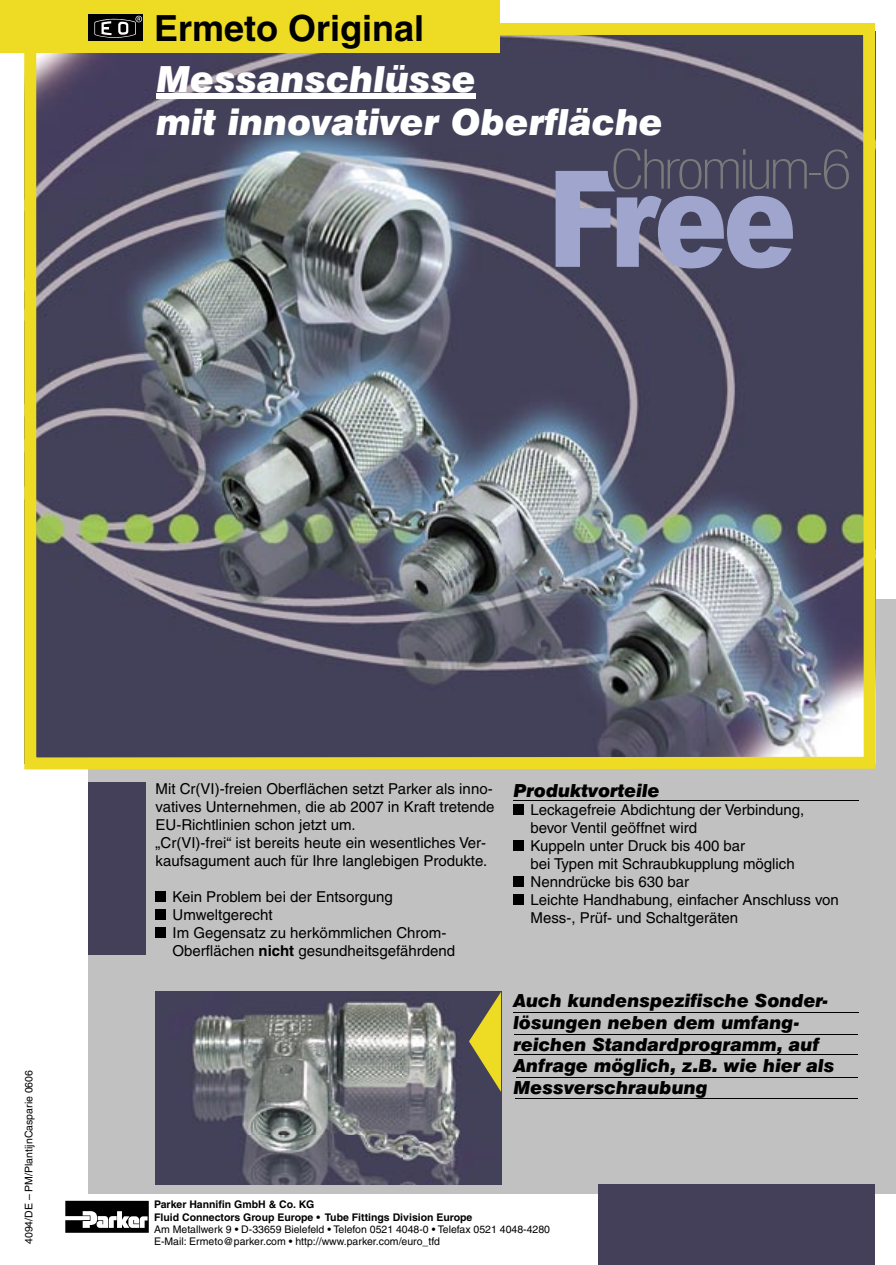
<style>
.page{position:relative;width:896px;height:1265px;background:#fff}
.page>*{position:absolute;margin:0;border:0;box-sizing:border-box;transform-origin:0 0}
.t1{font:italic 900 36px/43.2px "Swiss 721 BT";color:#fff}
.t2{font:700 36px "Helvetica";color:#000}
.t3{font:italic 900 18px/21.6px "Swiss 721 BT";color:#000}
.t4{font:15px/18px "Helvetica";color:#000}
.t5{font:10.5px/12.3px "Helvetica";color:#000}
.t6{font:700 10.5px/12.3px "Helvetica";color:#000}
.s1{font-weight:700}
</style>
<div class="page">
<div style="left:88px;top:599px;width:808px;height:594px;background:#c1c1c1"></div>
<img style="left:24px;top:23px;width:851px;height:746px">
<div style="left:156px;top:891px;width:10px;height:10px;background:#000"></div>
<div style="left:156px;top:909px;width:10px;height:10px;background:#000"></div>
<div style="left:156px;top:927px;width:10px;height:10px;background:#000"></div>
<svg style="left:65px;top:1200px;width:84px;height:32px"></svg>
<div style="left:598px;top:1183px;width:277px;height:81px;background:#444059"></div>
<hr style="left:513px;top:1011px;width:345px;height:1px;background:#000">
<hr style="left:513px;top:799px;width:345px;height:1px;background:#000">
<hr style="left:513px;top:1033px;width:344px;height:1px;background:#000">
<div style="left:156px;top:94px;width:320px;height:5px;background:#fff"></div>
<svg style="left:555px;top:148px;width:293px;height:120px"></svg>
<div style="left:88px;top:782px;width:57px;height:172px;background:#444059"></div>
<div style="left:0;top:0;width:499px;height:53px;background:#eddb24"></div>
<div style="left:88px;top:15px;width:55px;height:26px;background:#000"></div>
<div style="left:135px;top:16px;width:7px;height:6px;background:#a2a2a2;border-radius:50%"></div>
<svg style="left:94px;top:16px;width:47px;height:22px"></svg>
<img style="left:156px;top:991px;width:345px;height:192px">
<div style="left:513px;top:804px;width:11px;height:10px;background:#000"></div>
<div style="left:513px;top:840px;width:11px;height:10px;background:#000"></div>
<div style="left:513px;top:876px;width:11px;height:10px;background:#000"></div>
<div style="left:513px;top:894px;width:11px;height:10px;background:#000"></div>
<svg style="left:469px;top:991px;width:32px;height:100px"></svg>
<hr style="left:513px;top:1054px;width:344px;height:1px;background:#000">
<hr style="left:516px;top:1076px;width:341px;height:1px;background:#000">
<hr style="left:515px;top:1098px;width:342px;height:1px;background:#000">
<h1 class="t2" style="left:154px;top:7px;width:272px">Ermeto Original</h1>
<h1 class="t1" style="left:156px;top:58px;width:508px">Messanschlüsse<br>mit innovativer Oberfläche</h1>
<p class="t5" style="left:23px;top:1243px;width:176px;rotate:-90deg">4094/DE – PM/PlantijnCasparie 0606</p>
<p class="t4" style="left:156px;top:779px;width:340px">Mit Cr(VI)-freien Oberflächen setzt Parker als inno&shy;vatives Unternehmen, die ab 2007 in Kraft tretende EU-Richtlinien schon jetzt um.<br>„Cr(VI)-frei“ ist bereits heute ein wesentliches Ver&shy;kaufsagument auch für Ihre langlebigen Produkte.</p>
<p class="t4" style="left:173px;top:887px;width:284px">Kein Problem bei der Entsorgung<br>Umweltgerecht<br>Im Gegensatz zu herkömmlichen Chrom-<br>Oberflächen <span class="s1">nicht</span> gesundheitsgefährdend</p>
<p class="t3" style="left:513px;top:779px;width:148px">Produktvorteile</p>
<p class="t4" style="left:530px;top:800px;width:310px">Leckagefreie Abdichtung der Verbindung, bevor Ventil geöffnet wird<br>Kuppeln unter Druck bis 400 bar<br>bei Typen mit Schraubkupplung möglich Nenndrücke bis 630 bar<br>Leichte Handhabung, einfacher Anschluss von Mess-, Prüf- und Schaltgeräten</p>
<p class="t3" style="left:513px;top:989px;width:323px">Auch kundenspezifische Sonder&shy;lösungen neben dem umfang&shy;reichen Standardprogramm, auf<br>Anfrage möglich, z.B. wie hier als<br>Messverschraubung</p>
<p class="t6" style="left:154px;top:1198px;width:320px">Parker Hannifin GmbH &amp; Co. KG<br>Fluid Connectors Group Europe • Tube Fittings Division Europe</p>
<p class="t5" style="left:154px;top:1222px;width:397px">Am Metallwerk 9 • D-33659 Bielefeld • Telefon 0521 4048-0 • Telefax 0521 4048-4280<br>E-Mail: Ermeto@parker.com • http://www.parker.com/euro_tfd</p>
</div>
